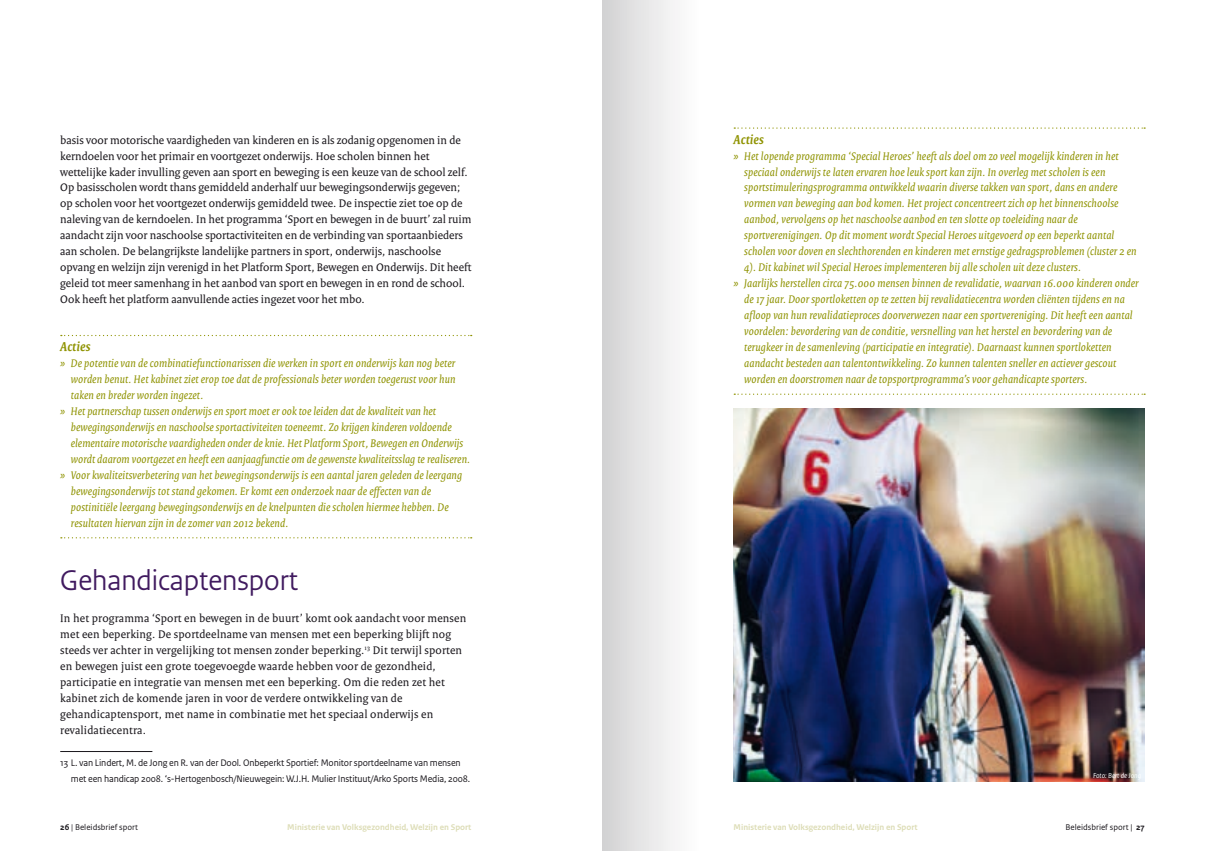
<style>
.page{position:relative;width:1205px;height:851px;background:#fff}
.page>*{position:absolute;margin:0;border:0;box-sizing:border-box;transform-origin:0 0}
.t1{font:30px "Rijksoverheid Sans Heading";color:#401a5f}
.t2{font:italic 700 13.75px "Rijksoverheid Serif";letter-spacing:.015em;color:#8f9302}
.t3{font:italic 11.88px "Rijksoverheid Serif";letter-spacing:.015em;color:#8f9302}
.t4{font:11.88px/16px "Rijksoverheid Serif";color:#1a171c}
.t5{font:10px/16px "Rijksoverheid Sans Text";letter-spacing:-.015em;color:#1a171c}
.t6{font:700 8.75px "Rijksoverheid Sans Text";color:#ddddb7}
.t7{font:8.75px "Rijksoverheid Sans Text";color:#1a171c}
.t8{font:italic 7.5px "Rijksoverheid Sans Text";color:#fff}
.s1{font-weight:700}
</style>
<div class="page">
<svg style="left:61px;top:335px;width:411px;height:1px"></svg>
<svg style="left:61px;top:537px;width:411px;height:1px"></svg>
<hr style="left:60px;top:751px;width:92px;height:1px;background:#1a171c">
<svg style="left:734px;top:127px;width:411px;height:2px"></svg>
<svg style="left:734px;top:393px;width:411px;height:2px"></svg>
<img style="left:733px;top:409px;width:411px;height:372px">
<p class="t4" style="left:60px;top:132px;width:413px">basis voor motorische vaardigheden van kinderen en is als zodanig opgenomen in de kerndoelen voor het primair en voortgezet onderwijs. Hoe scholen binnen het wettelijke kader invulling geven aan sport en beweging is een keuze van de school zelf.<br>Op basisscholen wordt thans gemiddeld anderhalf uur bewegingsonderwijs gegeven; op scholen voor het voortgezet onderwijs gemiddeld twee. De inspectie ziet toe op de naleving van de kerndoelen. In het programma ‘Sport en bewegen in de buurt’ zal ruim aandacht zijn voor naschoolse sportactiviteiten en de verbinding van sportaanbieders aan scholen. De belangrijkste landelijke partners in sport, onderwijs, naschoolse opvang en welzijn zijn verenigd in het Platform Sport, Bewegen en Onderwijs. Dit heeft geleid tot meer samenhang in het aanbod van sport en bewegen in en rond de school.<br>Ook heeft het platform aanvullende acties ingezet voor het mbo.</p>
<p class="t2" style="left:60px;top:338px;width:32px">Acties</p>
<p class="t3" style="left:60px;top:356px;width:396px">» De potentie van de combinatiefunctionarissen die werken in sport en onderwijs kan nog beter</p>
<p class="t3" style="left:71px;top:372px;width:386px">worden benut. Het kabinet ziet erop toe dat de professionals beter worden toegerust voor hun</p>
<p class="t3" style="left:71px;top:388px;width:134px">taken en breder worden ingezet.</p>
<p class="t3" style="left:60px;top:404px;width:377px">» Het partnerschap tussen onderwijs en sport moet er ook toe leiden dat de kwaliteit van het</p>
<p class="t3" style="left:71px;top:420px;width:382px">bewegingsonderwijs en naschoolse sportactiviteiten toeneemt. Zo krijgen kinderen voldoende</p>
<p class="t3" style="left:71px;top:435px;width:394px">elementaire motorische vaardigheden onder de knie. Het Platform Sport, Bewegen en Onderwijs</p>
<p class="t3" style="left:71px;top:451px;width:401px">wordt daarom voortgezet en heeft een aanjaagfunctie om de gewenste kwaliteitsslag te realiseren.</p>
<p class="t3" style="left:60px;top:467px;width:403px">» Voor kwaliteitsverbetering van het bewegingsonderwijs is een aantal jaren geleden de leergang</p>
<p class="t3" style="left:71px;top:483px;width:361px">bewegingsonderwijs tot stand gekomen. Er komt een onderzoek naar de effecten van de</p>
<p class="t3" style="left:71px;top:499px;width:379px">postinitiële leergang bewegingsonderwijs en de knelpunten die scholen hiermee hebben. De</p>
<p class="t3" style="left:71px;top:515px;width:219px">resultaten hiervan zijn in de zomer van 2012 bekend.</p>
<h1 class="t1" style="left:60px;top:563px;width:239px">Gehandicaptensport</h1>
<p class="t4" style="left:60px;top:610px;width:407px">In het programma ‘Sport en bewegen in de buurt’ komt ook aandacht voor mensen met een beperking. De sportdeelname van mensen met een beperking blijft nog steeds ver achter in vergelijking tot mensen zonder beperking.<sup>13</sup> Dit terwijl sporten en bewegen juist een grote toegevoegde waarde hebben voor de gezondheid, participatie en integratie van mensen met een beperking. Om die reden zet het kabinet zich de komende jaren in voor de verdere ontwikkeling van de gehandicaptensport, met name in combinatie met het speciaal onderwijs en revalidatiecentra.</p>
<p class="t5" style="left:71px;top:754px;width:401px;text-indent:-11px">13 L. van Lindert, M. de Jong en R. van der Dool. Onbeperkt Sportief: Monitor sportdeelname van mensen met een handicap 2008. ‘s-Hertogenbosch/Nieuwegein: W.J.H. Mulier Instituut/Arko Sports Media, 2008.</p>
<p class="t2" style="left:733px;top:131px;width:32px">Acties</p>
<p class="t3" style="left:733px;top:148px;width:386px">» Het lopende programma ‘Special Heroes’ heeft als doel om zo veel mogelijk kinderen in het</p>
<p class="t3" style="left:744px;top:164px;width:363px">speciaal onderwijs te laten ervaren hoe leuk sport kan zijn. In overleg met scholen is een</p>
<p class="t3" style="left:744px;top:180px;width:374px">sportstimuleringsprogramma ontwikkeld waarin diverse takken van sport, dans en andere</p>
<p class="t3" style="left:744px;top:196px;width:376px">vormen van beweging aan bod komen. Het project concentreert zich op het binnenschoolse</p>
<p class="t3" style="left:744px;top:212px;width:335px">aanbod, vervolgens op het naschoolse aanbod en ten slotte op toeleiding naar de</p>
<p class="t3" style="left:744px;top:228px;width:371px">sportverenigingen. Op dit moment wordt Special Heroes uitgevoerd op een beperkt aantal</p>
<p class="t3" style="left:744px;top:244px;width:394px">scholen voor doven en slechthorenden en kinderen met ernstige gedragsproblemen (cluster 2 en</p>
<p class="t3" style="left:744px;top:260px;width:338px">4). Dit kabinet wil Special Heroes implementeren bij alle scholen uit deze clusters.</p>
<p class="t3" style="left:733px;top:276px;width:406px">» Jaarlijks herstellen circa 75.000 mensen binnen de revalidatie, waarvan 16.000 kinderen onder</p>
<p class="t3" style="left:744px;top:292px;width:382px">de 17 jaar. Door sportloketten op te zetten bij revalidatiecentra worden cliënten tijdens en na</p>
<p class="t3" style="left:744px;top:308px;width:390px">afloop van hun revalidatieproces doorverwezen naar een sportvereniging. Dit heeft een aantal</p>
<p class="t3" style="left:744px;top:324px;width:369px">voordelen: bevordering van de conditie, versnelling van het herstel en bevordering van de</p>
<p class="t3" style="left:744px;top:340px;width:369px">terugkeer in de samenleving (participatie en integratie). Daarnaast kunnen sportloketten</p>
<p class="t3" style="left:744px;top:356px;width:373px">aandacht besteden aan talentontwikkeling. Zo kunnen talenten sneller en actiever gescout</p>
<p class="t3" style="left:744px;top:372px;width:345px">worden en doorstromen naar de topsportprogramma’s voor gehandicapte sporters.</p>
<p class="t8" style="left:1093px;top:771px;width:50px">Foto: Bert de Jong</p>
<p class="t7" style="left:60px;top:821px;width:79px"><span class="s1">26</span> | Beleidsbrief sport</p>
<p class="t6" style="left:287px;top:821px;width:186px">Ministerie van Volksgezondheid, Welzijn en Sport</p>
<p class="t6" style="left:733px;top:821px;width:186px">Ministerie van Volksgezondheid, Welzijn en Sport</p>
<p class="t7" style="left:1065px;top:821px;width:81px">Beleidsbrief sport | <span class="s1">27</span></p>
</div>
